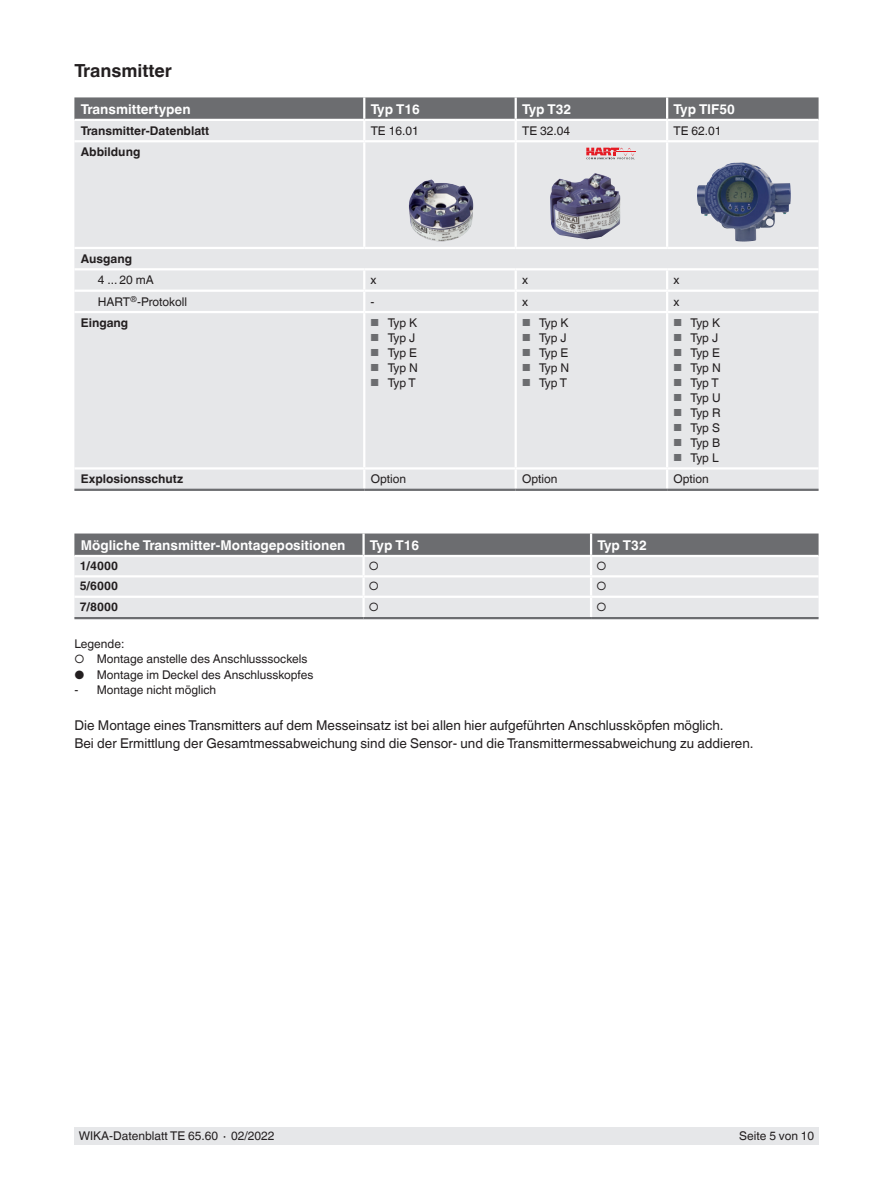
<style>
.page{position:relative;width:893px;height:1188px;background:#fff}
.page>*{position:absolute;margin:0;border:0;box-sizing:border-box;transform-origin:0 0}
.t1{font:700 18px "Helvetica World";color:#231f20}
.t2{font:13.5px/18px "Helvetica World";color:#231f20}
.t3{font:700 13.5px "Helvetica World";color:#fff}
.t4{font:12px "Helvetica World";color:#231f20}
.t5{font:700 12px "Helvetica World";color:#231f20}
.s1{font-size:10.2px;color:#6c6d70}
</style>
<div class="page">
<div style="left:74px;top:1128px;width:745px;height:17px;background:#e6e7e9"></div>
<div style="left:74px;top:142px;width:745px;height:347px;background:#e6e7e9"></div>
<svg style="left:74px;top:97px;width:745px;height:43px;background:#abacaf"></svg>
<hr style="left:363px;top:142px;width:2px;height:105px;background:#fff">
<hr style="left:515px;top:142px;width:2px;height:105px;background:#fff">
<hr style="left:666px;top:142px;width:2px;height:105px;background:#fff">
<hr style="left:363px;top:270px;width:2px;height:20px;background:#fff">
<hr style="left:515px;top:270px;width:2px;height:20px;background:#fff">
<hr style="left:666px;top:270px;width:2px;height:20px;background:#fff">
<hr style="left:74px;top:290px;width:290px;height:2px;background:#fff">
<hr style="left:364px;top:290px;width:152px;height:2px;background:#fff">
<svg style="left:363px;top:292px;width:2px;height:19px"></svg>
<hr style="left:516px;top:290px;width:151px;height:2px;background:#fff">
<svg style="left:515px;top:292px;width:2px;height:19px"></svg>
<hr style="left:667px;top:290px;width:152px;height:2px;background:#fff">
<svg style="left:666px;top:292px;width:2px;height:19px"></svg>
<hr style="left:74px;top:311px;width:290px;height:2px;background:#fff">
<hr style="left:364px;top:311px;width:152px;height:2px;background:#fff">
<hr style="left:363px;top:313px;width:2px;height:154px;background:#fff">
<hr style="left:516px;top:311px;width:151px;height:2px;background:#fff">
<hr style="left:515px;top:313px;width:2px;height:154px;background:#fff">
<hr style="left:667px;top:311px;width:152px;height:2px;background:#fff">
<hr style="left:666px;top:313px;width:2px;height:154px;background:#fff">
<hr style="left:74px;top:467px;width:290px;height:3px;background:#fff">
<hr style="left:364px;top:467px;width:152px;height:3px;background:#fff">
<svg style="left:363px;top:470px;width:2px;height:19px"></svg>
<hr style="left:516px;top:467px;width:151px;height:3px;background:#fff">
<svg style="left:515px;top:470px;width:2px;height:19px"></svg>
<hr style="left:667px;top:467px;width:152px;height:3px;background:#fff">
<svg style="left:666px;top:470px;width:2px;height:19px"></svg>
<hr style="left:74px;top:247px;width:290px;height:2px;background:#fff">
<hr style="left:364px;top:247px;width:152px;height:2px;background:#fff">
<hr style="left:516px;top:247px;width:151px;height:2px;background:#fff">
<hr style="left:667px;top:247px;width:152px;height:2px;background:#fff">
<hr style="left:74px;top:268px;width:290px;height:2px;background:#fff">
<hr style="left:364px;top:268px;width:152px;height:2px;background:#fff">
<hr style="left:516px;top:268px;width:151px;height:2px;background:#fff">
<hr style="left:667px;top:268px;width:152px;height:2px;background:#fff">
<hr style="left:74px;top:489px;width:290px;height:2px;background:#6c6d70">
<hr style="left:364px;top:489px;width:152px;height:2px;background:#6c6d70">
<hr style="left:516px;top:489px;width:151px;height:2px;background:#6c6d70">
<hr style="left:667px;top:489px;width:152px;height:2px;background:#6c6d70">
<img style="left:409px;top:179px;width:64px;height:63px">
<img style="left:550px;top:173px;width:70px;height:66px">
<svg style="left:586px;top:148px;width:50px;height:11px"></svg>
<img style="left:711px;top:162px;width:30px;height:15px">
<svg style="left:74px;top:534px;width:745px;height:83px;background:#c9cacc"></svg>
<hr style="left:74px;top:617px;width:290px;height:2px;background:#6c6d70">
<hr style="left:364px;top:617px;width:227px;height:2px;background:#6c6d70">
<hr style="left:591px;top:617px;width:228px;height:2px;background:#6c6d70">
<h1 class="t1" style="left:74px;top:60px;width:99px">Transmitter</h1>
<p class="t3" style="left:81px;top:101px;width:111px">Transmittertypen</p>
<p class="t3" style="left:371px;top:101px;width:51px">Typ T16</p>
<p class="t3" style="left:522px;top:101px;width:51px">Typ T32</p>
<p class="t3" style="left:673px;top:101px;width:63px">Typ TIF50</p>
<p class="t5" style="left:81px;top:124px;width:130px">Transmitter-Datenblatt</p>
<p class="t4" style="left:371px;top:124px;width:50px">TE 16.01</p>
<p class="t4" style="left:522px;top:124px;width:50px">TE 32.04</p>
<p class="t4" style="left:673px;top:124px;width:50px">TE 62.01</p>
<p class="t5" style="left:81px;top:145px;width:61px">Abbildung</p>
<p class="t5" style="left:81px;top:252px;width:53px">Ausgang</p>
<p class="t4" style="left:98px;top:273px;width:58px">4 ... 20 mA</p>
<p class="t4" style="left:371px;top:273px;width:7px">x</p>
<p class="t4" style="left:522px;top:273px;width:7px">x</p>
<p class="t4" style="left:673px;top:273px;width:7px">x</p>
<p class="t4" style="left:98px;top:295px;width:91px">HART<sup>®</sup>-Protokoll</p>
<p class="t4" style="left:371px;top:295px;width:5px">-</p>
<p class="t4" style="left:522px;top:295px;width:7px">x</p>
<p class="t4" style="left:673px;top:295px;width:7px">x</p>
<p class="t5" style="left:81px;top:316px;width:49px">Eingang</p>
<p class="t4" style="left:371px;top:316px;width:48px"><span class="s1">■</span> Typ K</p>
<p class="t4" style="left:371px;top:331px;width:46px"><span class="s1">■</span> Typ J</p>
<p class="t4" style="left:371px;top:346px;width:48px"><span class="s1">■</span> Typ E</p>
<p class="t4" style="left:371px;top:361px;width:49px"><span class="s1">■</span> Typ N</p>
<p class="t4" style="left:371px;top:376px;width:47px"><span class="s1">■</span> Typ T</p>
<p class="t4" style="left:522px;top:316px;width:48px"><span class="s1">■</span> Typ K</p>
<p class="t4" style="left:522px;top:331px;width:46px"><span class="s1">■</span> Typ J</p>
<p class="t4" style="left:522px;top:346px;width:48px"><span class="s1">■</span> Typ E</p>
<p class="t4" style="left:522px;top:361px;width:49px"><span class="s1">■</span> Typ N</p>
<p class="t4" style="left:522px;top:376px;width:47px"><span class="s1">■</span> Typ T</p>
<p class="t4" style="left:673px;top:316px;width:48px"><span class="s1">■</span> Typ K</p>
<p class="t4" style="left:673px;top:331px;width:46px"><span class="s1">■</span> Typ J</p>
<p class="t4" style="left:673px;top:346px;width:48px"><span class="s1">■</span> Typ E</p>
<p class="t4" style="left:673px;top:361px;width:49px"><span class="s1">■</span> Typ N</p>
<p class="t4" style="left:673px;top:376px;width:47px"><span class="s1">■</span> Typ T</p>
<p class="t4" style="left:673px;top:391px;width:49px"><span class="s1">■</span> Typ U</p>
<p class="t4" style="left:673px;top:406px;width:49px"><span class="s1">■</span> Typ R</p>
<p class="t4" style="left:673px;top:421px;width:48px"><span class="s1">■</span> Typ S</p>
<p class="t4" style="left:673px;top:436px;width:48px"><span class="s1">■</span> Typ B</p>
<p class="t4" style="left:673px;top:451px;width:47px"><span class="s1">■</span> Typ L</p>
<p class="t5" style="left:81px;top:472px;width:104px">Explosionsschutz</p>
<p class="t4" style="left:371px;top:472px;width:37px">Option</p>
<p class="t4" style="left:522px;top:472px;width:37px">Option</p>
<p class="t4" style="left:673px;top:472px;width:37px">Option</p>
<p class="t3" style="left:81px;top:537px;width:266px">Mögliche Transmitter-Montagepositionen</p>
<p class="t3" style="left:370px;top:537px;width:51px">Typ T16</p>
<p class="t3" style="left:597px;top:537px;width:51px">Typ T32</p>
<p class="t5" style="left:80px;top:559px;width:40px">1/4000</p>
<p class="t4" style="left:369px;top:559px;width:12px">○</p>
<p class="t4" style="left:596px;top:559px;width:12px">○</p>
<p class="t5" style="left:80px;top:579px;width:40px">5/6000</p>
<p class="t4" style="left:369px;top:579px;width:12px">○</p>
<p class="t4" style="left:596px;top:579px;width:12px">○</p>
<p class="t5" style="left:80px;top:600px;width:40px">7/8000</p>
<p class="t4" style="left:369px;top:600px;width:12px">○</p>
<p class="t4" style="left:596px;top:600px;width:12px">○</p>
<p class="t4" style="left:74px;top:637px;width:51px">Legende:</p>
<p class="t4" style="left:74px;top:652px;width:235px">○ Montage anstelle des Anschlusssockels</p>
<p class="t4" style="left:74px;top:667px;width:240px">● Montage im Deckel des Anschlusskopfes</p>
<p class="t4" style="left:74px;top:683px;width:143px">- Montage nicht möglich</p>
<p class="t2" style="left:74px;top:717px;width:681px">Die Montage eines Transmitters auf dem Messeinsatz ist bei allen hier aufgeführten Anschlussköpfen möglich.<br>Bei der Ermittlung der Gesamtmessabweichung sind die Sensor- und die Transmittermessabweichung zu addieren.</p>
<p class="t4" style="left:79px;top:1129px;width:197px">WIKA-Datenblatt TE 65.60 ∙ 02/2022</p>
<p class="t4" style="left:739px;top:1129px;width:77px">Seite 5 von 10</p>
</div>
